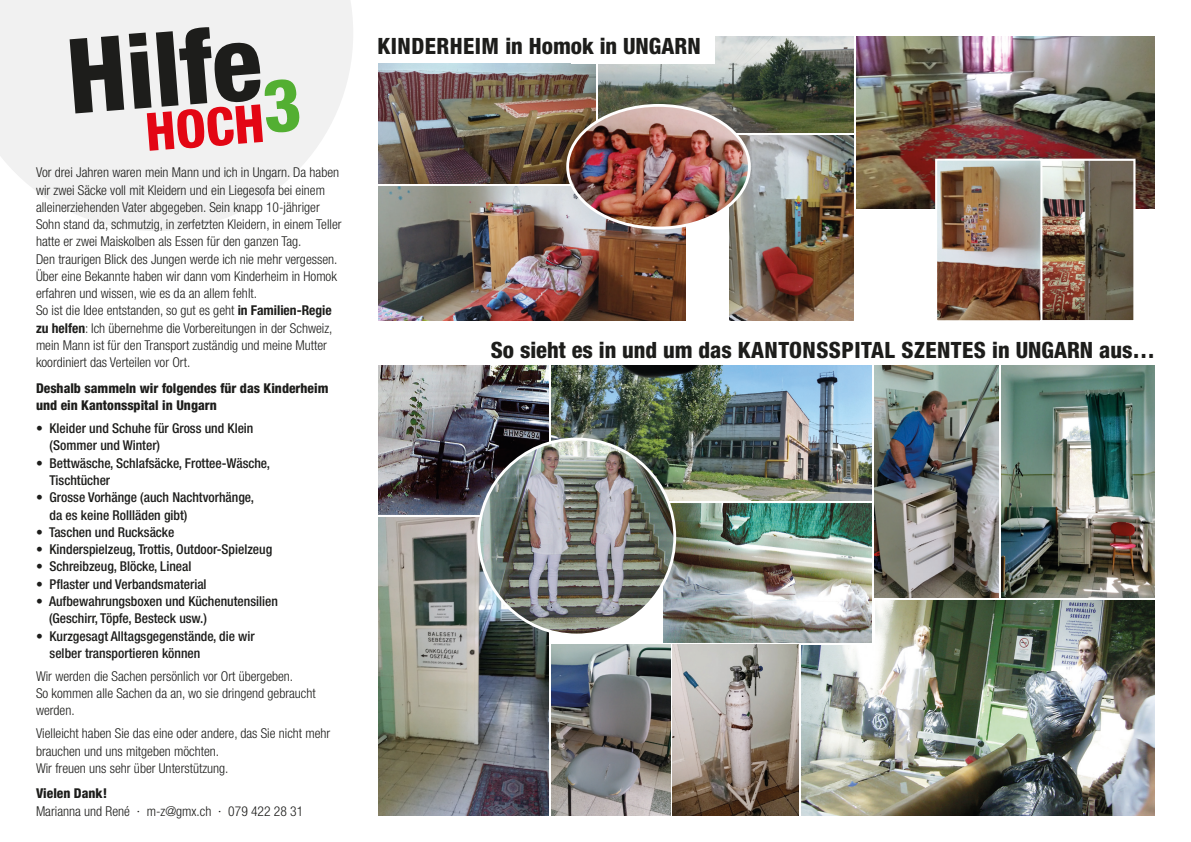
<style>
.page{position:relative;width:1191px;height:842px;background:#fff}
.page>*{position:absolute;margin:0;border:0;box-sizing:border-box;transform-origin:0 0}
.t1{font:800 condensed 104.1px "Helvetica Neue LT Std";color:#1d1d1b}
.t2{font:800 condensed 52.7px "Helvetica Neue LT Std";color:#e30614}
.t3{font:800 condensed 22.5px "Helvetica Neue LT Std";color:#1d1d1b}
.t4{font:300 condensed 13.6px/17.3px "Helvetica Neue LT Std";color:#1d1d1b}
.t5{font:500 condensed 13.6px/17.3px "Helvetica Neue LT Std";color:#1d1d1b}
.t6{font:800 condensed 13.6px/17.3px "Helvetica Neue LT Std";color:#1d1d1b}
.s1{font-weight:700}
</style>
<div class="page">
<svg style="left:0;top:0;width:353px;height:231px;fill:#f1f1f1"></svg>
<img style="left:801px;top:601px;width:354px;height:214px">
<div style="left:714px;top:537px;width:160px;height:108px;background:linear-gradient(to right,#fff,#fff)"></div>
<img style="left:378px;top:518px;width:170px;height:297px">
<img style="left:551px;top:645px;width:119px;height:170px">
<img style="left:673px;top:645px;width:125px;height:170px">
<img style="left:874px;top:365px;width:124px;height:233px">
<img style="left:1001px;top:365px;width:154px;height:233px">
<img style="left:551px;top:365px;width:321px;height:135px">
<img style="left:378px;top:365px;width:170px;height:150px">
<img style="left:663px;top:503px;width:209px;height:139px">
<img style="left:479px;top:439px;width:196px;height:196px;border-radius:98px">
<img style="left:378px;top:186px;width:308px;height:134px">
<img style="left:378px;top:64px;width:217px;height:119px">
<img style="left:598px;top:36px;width:255px;height:97px">
<img style="left:729px;top:136px;width:124px;height:184px">
<img style="left:856px;top:36px;width:299px;height:172px">
<img style="left:567px;top:105px;width:182px;height:123px">
<div style="left:566px;top:104px;width:185px;height:125px;border:3px solid #fff;border-radius:50%"></div>
<img style="left:934px;top:158px;width:202px;height:163px">
<div style="left:571px;top:16px;width:144px;height:48px;background:#fff"></div>
<div style="left:263px;top:78px;width:37px;height:55px;background:#f1f1f1"></div>
<p class="t1" style="left:63px;top:12px;width:196px;rotate:-4deg">Hilfe</p>
<p class="t2" style="left:143px;top:100px;width:120px;rotate:-5deg">HOCH</p>
<p class="t4" style="left:36px;top:164px;width:307px">Vor drei Jahren waren mein Mann und ich in Ungarn. Da haben wir zwei Säcke voll mit Kleidern und ein Liegesofa bei einem alleinerziehenden Vater abgegeben. Sein knapp 10-jähriger Sohn stand da, schmutzig, in zerfetzten Kleidern, in einem Teller hatte er zwei Maiskolben als Essen für den ganzen Tag.<br>Den traurigen Blick des Jungen werde ich nie mehr vergessen.<br>Über eine Bekannte haben wir dann vom Kinderheim in Homok erfahren und wissen, wie es da an allem fehlt.<br>So ist die Idee entstanden, so gut es geht <span class="s1">in Familien-Regie zu helfen</span>: Ich übernehme die Vorbereitungen in der Schweiz, mein Mann ist für den Transport zuständig und meine Mutter koordiniert das Verteilen vor Ort.</p>
<p class="t6" style="left:36px;top:379px;width:294px">Deshalb sammeln wir folgendes für das Kinderheim und ein Kantonsspital in Ungarn</p>
<p class="t5" style="left:50px;top:420px;width:205px;text-indent:-14px">• Kleider und Schuhe für Gross und Klein (Sommer und Winter)</p>
<p class="t5" style="left:50px;top:454px;width:222px;text-indent:-14px">• Bettwäsche, Schlafsäcke, Frottee-Wäsche,<br>Tischtücher</p>
<p class="t5" style="left:50px;top:489px;width:206px;text-indent:-14px">• Grosse Vorhänge (auch Nachtvorhänge, da es keine Rollläden gibt)</p>
<p class="t5" style="left:36px;top:523px;width:140px">• Taschen und Rucksäcke</p>
<p class="t5" style="left:36px;top:540px;width:238px">• Kinderspielzeug, Trottis, Outdoor-Spielzeug</p>
<p class="t5" style="left:36px;top:558px;width:157px">• Schreibzeug, Blöcke, Lineal</p>
<p class="t5" style="left:36px;top:575px;width:172px">• Pflaster und Verbandsmaterial</p>
<p class="t5" style="left:49px;top:592px;width:230px;text-indent:-13px">• Aufbewahrungsboxen und Küchenutensilien (Geschirr, Töpfe, Besteck usw.)</p>
<p class="t5" style="left:50px;top:627px;width:207px;text-indent:-14px">• Kurzgesagt Alltagsgegenstände, die wir selber transportieren können</p>
<p class="t4" style="left:36px;top:667px;width:281px">Wir werden die Sachen persönlich vor Ort übergeben.<br>So kommen alle Sachen da an, wo sie dringend gebraucht werden.</p>
<p class="t4" style="left:36px;top:725px;width:296px">Vielleicht haben Sie das eine oder andere, das Sie nicht mehr brauchen und uns mitgeben möchten.<br>Wir freuen uns sehr über Unterstützung.</p>
<p class="t6" style="left:36px;top:784px;width:73px">Vielen Dank!</p>
<p class="t4" style="left:36px;top:802px;width:269px">Marianna und René · m-z@gmx.ch · 079 422 28 31</p>
<p class="t3" style="left:377px;top:32px;width:325px">KINDERHEIM in Homok in UNGARN</p>
<p class="t3" style="left:491px;top:336px;width:665px">So sieht es in und um das KANTONSSPITAL SZENTES in UNGARN aus…</p>
</div>
